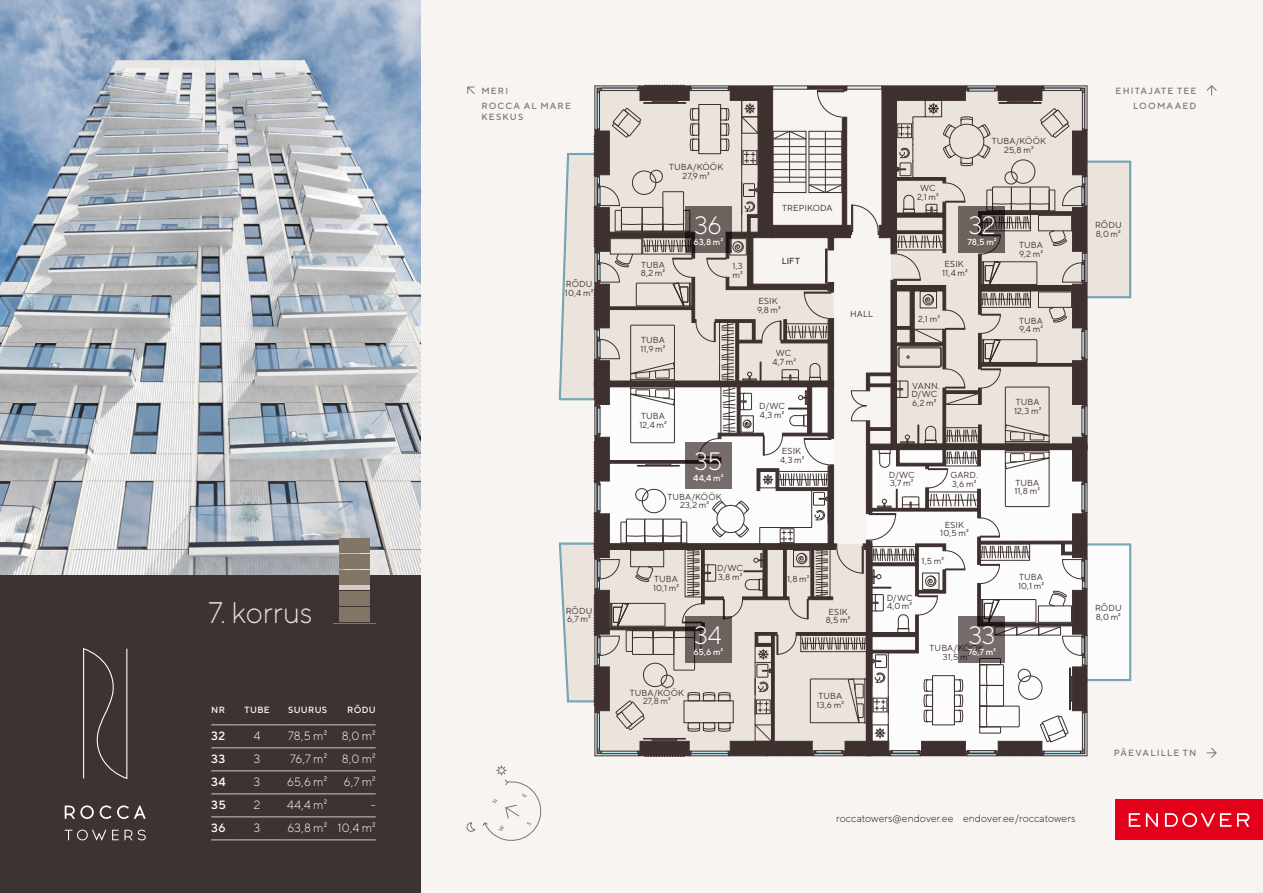
<style>
.page{position:relative;width:1263px;height:893px;background:#f7f4f1}
.page>*{position:absolute;margin:0;border:0;box-sizing:border-box;transform-origin:0 0}
.t1{font:300 29.85px "TT Norms";letter-spacing:-.005em;color:#e7e0d9}
.t2{font:300 25.2px "TT Norms";letter-spacing:-.02em;color:#fff}
.t3{font:300 12px "TT Norms";letter-spacing:.02em;color:#fff}
.t4{font:500 12px "TT Norms";letter-spacing:.03em;color:#fff}
.t5{font:300 10.5px "TT Norms";color:#1a161a}
.t6{font:500 9px/15.1px "TT Norms";letter-spacing:.13em;color:#837567}
.t7{font:500 9px "TT Norms";letter-spacing:.03em;color:#fff}
.t8{font:8.7px/8.7px "TT Norms";letter-spacing:.01em;color:#3d302f}
.t9{font:500 8.7px "TT Norms";color:#fff}
.t10{font:8.7px "TT Norms";color:#000}
</style>
<div class="page">
<div style="left:1115px;top:799px;width:148px;height:41px;background:#e2001a"></div>
<div style="left:0;top:574px;width:421px;height:319px;background:#3c3332"></div>
<svg style="left:1129px;top:813px;width:11px;height:14px"></svg>
<svg style="left:1146px;top:813px;width:12px;height:14px"></svg>
<svg style="left:1165px;top:813px;width:66px;height:14px"></svg>
<svg style="left:1237px;top:813px;width:12px;height:14px"></svg>
<svg style="left:65px;top:805px;width:29px;height:14px"></svg>
<svg style="left:100px;top:805px;width:46px;height:14px"></svg>
<svg style="left:83px;top:648px;width:44px;height:131px"></svg>
<svg style="left:112px;top:830px;width:20px;height:10px"></svg>
<svg style="left:138px;top:830px;width:8px;height:10px"></svg>
<svg style="left:65px;top:830px;width:41px;height:10px"></svg>
<img style="left:0;top:0;width:421px;height:574px">
<div style="left:339px;top:607px;width:30px;height:5px;background:#827667"></div>
<div style="left:339px;top:617px;width:30px;height:5px;background:#827667"></div>
<div style="left:339px;top:612px;width:30px;height:5px;background:#827667"></div>
<hr style="left:339px;top:554px;width:30px;height:4px;background:#827667">
<div style="left:339px;top:548px;width:30px;height:5px;background:#827667"></div>
<div style="left:339px;top:543px;width:30px;height:5px;background:#827667"></div>
<div style="left:339px;top:538px;width:30px;height:5px;background:#827667"></div>
<div style="left:339px;top:601px;width:30px;height:5px;background:#827667"></div>
<div style="left:339px;top:596px;width:30px;height:5px;background:#827667"></div>
<div style="left:339px;top:591px;width:30px;height:5px;background:#827667"></div>
<hr style="left:339px;top:586px;width:30px;height:4px;background:#d5cac0">
<div style="left:339px;top:580px;width:30px;height:5px;background:#827667"></div>
<div style="left:339px;top:575px;width:30px;height:5px;background:#827667"></div>
<hr style="left:339px;top:570px;width:30px;height:4px;background:#827667">
<div style="left:339px;top:564px;width:30px;height:5px;background:#827667"></div>
<div style="left:339px;top:559px;width:30px;height:5px;background:#827667"></div>
<hr style="left:333px;top:623px;width:43px;height:1px;background:#827667">
<svg style="left:1206px;top:85px;width:11px;height:11px"></svg>
<svg style="left:467px;top:86px;width:8px;height:8px"></svg>
<svg style="left:1206px;top:748px;width:11px;height:10px"></svg>
<svg style="left:559px;top:85px;width:572px;height:672px"></svg>
<svg style="left:958px;top:206px;width:47px;height:47px;background:#5e534f"></svg>
<svg style="left:685px;top:206px;width:46px;height:47px;background:#625753"></svg>
<svg style="left:685px;top:442px;width:46px;height:47px;background:#6d6363"></svg>
<svg style="left:958px;top:616px;width:47px;height:46px;background:#6b6261"></svg>
<svg style="left:685px;top:616px;width:46px;height:46px;background:#655956"></svg>
<svg style="left:211px;top:724px;width:23px;height:1px"></svg>
<hr style="left:281px;top:724px;width:46px;height:1px;background:#d6cabf">
<hr style="left:327px;top:724px;width:49px;height:1px;background:#d6cabf">
<hr style="left:234px;top:724px;width:47px;height:1px;background:#d6cabf">
<svg style="left:211px;top:747px;width:23px;height:1px"></svg>
<hr style="left:234px;top:747px;width:47px;height:1px;background:#d6cabf">
<hr style="left:281px;top:747px;width:46px;height:1px;background:#d6cabf">
<hr style="left:327px;top:747px;width:49px;height:1px;background:#d6cabf">
<svg style="left:211px;top:770px;width:23px;height:1px"></svg>
<hr style="left:234px;top:770px;width:47px;height:1px;background:#d6cabf">
<hr style="left:281px;top:770px;width:46px;height:1px;background:#d6cabf">
<hr style="left:327px;top:770px;width:49px;height:1px;background:#d6cabf">
<svg style="left:211px;top:793px;width:23px;height:1px"></svg>
<hr style="left:234px;top:793px;width:47px;height:1px;background:#d6cabf">
<hr style="left:281px;top:793px;width:46px;height:1px;background:#d6cabf">
<hr style="left:327px;top:793px;width:49px;height:1px;background:#d6cabf">
<svg style="left:211px;top:816px;width:23px;height:1px"></svg>
<hr style="left:234px;top:816px;width:47px;height:1px;background:#d6cabf">
<hr style="left:281px;top:816px;width:46px;height:1px;background:#d6cabf">
<hr style="left:327px;top:816px;width:49px;height:1px;background:#d6cabf">
<svg style="left:211px;top:839px;width:23px;height:1px"></svg>
<hr style="left:234px;top:839px;width:47px;height:1px;background:#d6cabf">
<hr style="left:281px;top:839px;width:46px;height:1px;background:#d6cabf">
<hr style="left:327px;top:839px;width:49px;height:1px;background:#d6cabf">
<svg style="left:466px;top:765px;width:76px;height:76px"></svg>
<h1 class="t1" style="left:209px;top:594px;width:106px">7. korrus</h1>
<p class="t7" style="left:211px;top:704px;width:15px">NR</p>
<p class="t7" style="left:245px;top:704px;width:27px">TUBE</p>
<p class="t7" style="left:288px;top:704px;width:41px">SUURUS</p>
<p class="t7" style="left:347px;top:704px;width:30px">RÕDU</p>
<h3 class="t4" style="left:211px;top:728px;width:15px">32</h3>
<h3 class="t3" style="left:254px;top:728px;width:8px">4</h3>
<h3 class="t3" style="left:288px;top:728px;width:89px">78,5 m² 8,0 m²</h3>
<h3 class="t4" style="left:211px;top:751px;width:16px">33</h3>
<h3 class="t3" style="left:254px;top:751px;width:8px">3</h3>
<h3 class="t3" style="left:290px;top:751px;width:87px">76,7 m² 8,0 m²</h3>
<h3 class="t4" style="left:211px;top:774px;width:16px">34</h3>
<h3 class="t3" style="left:254px;top:774px;width:8px">3</h3>
<h3 class="t3" style="left:287px;top:774px;width:42px">65,6 m²</h3>
<h3 class="t3" style="left:344px;top:774px;width:33px">6,7 m²</h3>
<h3 class="t4" style="left:211px;top:797px;width:16px">35</h3>
<h3 class="t3" style="left:254px;top:797px;width:8px">2</h3>
<h3 class="t3" style="left:287px;top:797px;width:42px">44,4 m²</h3>
<h3 class="t3" style="left:371px;top:797px;width:7px">-</h3>
<h3 class="t4" style="left:211px;top:820px;width:16px">36</h3>
<h3 class="t3" style="left:254px;top:820px;width:8px">3</h3>
<h3 class="t3" style="left:287px;top:820px;width:90px">63,8 m² 10,4 m²</h3>
<p class="t6" style="left:481px;top:83px;width:91px">MERI<br>ROCCA AL MARE</p>
<p class="t6" style="left:481px;top:109px;width:44px">KESKUS</p>
<p class="t8" style="left:565px;top:279px;width:30px">RÕDU<br>10,4 m²</p>
<p class="t8" style="left:566px;top:606px;width:28px">RÕDU<br>6,7 m²</p>
<p class="t8" style="left:669px;top:162px;width:56px;text-align:center">TUBA/KÖÖK<br>27,9 m²</p>
<p class="t8" style="left:641px;top:260px;width:26px">TUBA<br>8,2 m²</p>
<h2 class="t2" style="left:694px;top:210px;width:29px">36</h2>
<p class="t9" style="left:693px;top:237px;width:31px">63,8 m²</p>
<p class="t8" style="left:732px;top:261px;width:12px">1,3 m²</p>
<p class="t8" style="left:640px;top:335px;width:26px">TUBA<br>11,9 m²</p>
<p class="t8" style="left:639px;top:412px;width:29px">TUBA<br>12,4 m²</p>
<h2 class="t2" style="left:694px;top:446px;width:29px">35</h2>
<p class="t9" style="left:693px;top:473px;width:32px">44,4 m²</p>
<p class="t8" style="left:667px;top:492px;width:56px;text-align:center">TUBA/KÖÖK<br>23,2 m²</p>
<p class="t8" style="left:782px;top:203px;width:52px">TREPIKODA</p>
<p class="t10" style="left:782px;top:255px;width:20px">LIFT</p>
<p class="t8" style="left:757px;top:297px;width:25px">ESIK<br>9,8 m²</p>
<p class="t8" style="left:772px;top:348px;width:25px;text-align:center">WC<br>4,7 m²</p>
<p class="t8" style="left:759px;top:401px;width:27px">D/WC<br>4,3 m²</p>
<p class="t8" style="left:780px;top:447px;width:26px">ESIK<br>4,3 m²</p>
<p class="t8" style="left:850px;top:310px;width:24px">HALL</p>
<p class="t8" style="left:653px;top:574px;width:28px">TUBA<br>10,1 m²</p>
<p class="t8" style="left:717px;top:563px;width:27px">D/WC<br>3,8 m²</p>
<p class="t8" style="left:787px;top:574px;width:24px">1,8 m²</p>
<h2 class="t2" style="left:694px;top:620px;width:29px">34</h2>
<p class="t9" style="left:693px;top:647px;width:31px">65,6 m²</p>
<p class="t8" style="left:630px;top:688px;width:56px;text-align:center">TUBA/KÖÖK<br>27,8 m²</p>
<p class="t8" style="left:826px;top:607px;width:26px;text-align:center">ESIK<br>8,5 m²</p>
<p class="t8" style="left:816px;top:692px;width:29px">TUBA<br>13,6 m²</p>
<p class="t8" style="left:917px;top:184px;width:23px;text-align:center">WC<br>2,1 m²</p>
<p class="t8" style="left:992px;top:136px;width:56px;text-align:center">TUBA/KÖÖK<br>25,8 m²</p>
<h2 class="t2" style="left:969px;top:210px;width:28px">32</h2>
<p class="t9" style="left:967px;top:237px;width:31px">78,5 m²</p>
<p class="t8" style="left:1019px;top:240px;width:25px">TUBA<br>9,2 m²</p>
<p class="t8" style="left:942px;top:260px;width:27px">ESIK<br>11,4 m²</p>
<p class="t8" style="left:918px;top:314px;width:23px">2,1 m²</p>
<p class="t8" style="left:911px;top:381px;width:30px">VANN.<br>D/WC<br>6,2 m²</p>
<p class="t8" style="left:1019px;top:316px;width:25px">TUBA<br>9,4 m²</p>
<p class="t8" style="left:1014px;top:397px;width:29px">TUBA<br>12,3 m²</p>
<p class="t8" style="left:889px;top:470px;width:27px">D/WC<br>3,7 m²</p>
<p class="t8" style="left:950px;top:470px;width:29px">GARD.<br>3,6 m²</p>
<p class="t8" style="left:940px;top:520px;width:30px;text-align:center">ESIK<br>10,5 m²</p>
<p class="t8" style="left:921px;top:556px;width:24px">1,5 m²</p>
<p class="t8" style="left:887px;top:593px;width:27px">D/WC<br>4,0 m²</p>
<h2 class="t2" style="left:969px;top:620px;width:28px">33</h2>
<p class="t9" style="left:968px;top:647px;width:30px">76,7 m²</p>
<p class="t8" style="left:929px;top:643px;width:56px;text-align:center">TUBA/KÖÖK<br>31,5 m²</p>
<p class="t8" style="left:1014px;top:478px;width:27px">TUBA<br>11,8 m²</p>
<p class="t8" style="left:1018px;top:572px;width:28px">TUBA<br>10,1 m²</p>
<p class="t6" style="left:1115px;top:83px;width:82px">EHITAJATE TEE</p>
<p class="t6" style="left:1133px;top:98px;width:65px">LOOMAAED</p>
<p class="t8" style="left:1095px;top:221px;width:28px">RÕDU</p>
<p class="t8" style="left:1096px;top:229px;width:27px">8,0 m²</p>
<p class="t8" style="left:1095px;top:603px;width:28px">RÕDU<br>8,0 m²</p>
<p class="t6" style="left:1114px;top:745px;width:84px">PÄEVALILLE TN</p>
<p class="t5" style="left:836px;top:812px;width:241px">roccatowers@endover.ee endover.ee/roccatowers</p>
</div>
